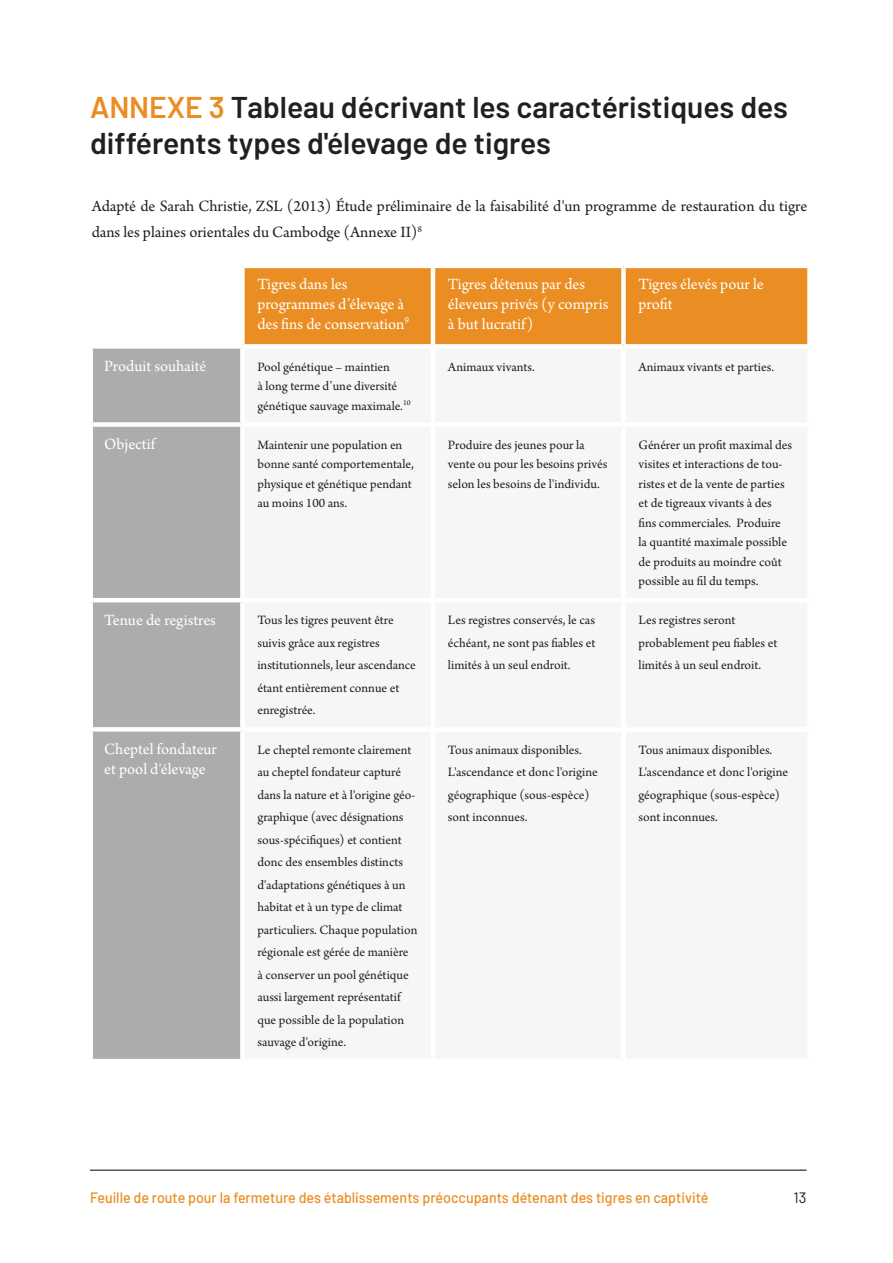
<style>
.page{position:relative;width:893px;height:1263px;background:#fff}
.page>*{position:absolute;margin:0;border:0;box-sizing:border-box;transform-origin:0 0}
.t1{font:600 30px/36px "Barlow";color:#231f20}
.t2{font:16.5px/19.8px "Arno Pro";letter-spacing:-.005em;color:#fff}
.t3{font:16.5px/26.2px "Arno Pro";color:#231f20}
.t4{font:500 15px "Barlow";color:#ea8d22;scale:.95 1}
.t5{font:15px "Barlow";color:#231f20}
.t6{font:13.5px/22.5px "Arno Pro";color:#231f20}
.s1{color:#ea8d22}
</style>
<div class="page">
<hr style="left:90px;top:1170px;width:716px;height:1px;background:#000">
<div style="left:245px;top:268px;width:562px;height:76px;background:#ea8d22"></div>
<div style="left:93px;top:349px;width:147px;height:710px;background:#acacac"></div>
<hr style="left:431px;top:268px;width:4px;height:76px;background:#fff">
<div style="left:621px;top:268px;width:5px;height:76px;background:#fff"></div>
<div style="left:88px;top:422px;width:154px;height:5px;background:#fff"></div>
<hr style="left:88px;top:598px;width:154px;height:4px;background:#fff">
<div style="left:88px;top:727px;width:154px;height:5px;background:#fff"></div>
<p class="t1" style="left:90px;top:87px;width:699px"><span class="s1">ANNEXE 3</span> Tableau décrivant les caractéristiques des différents types d'élevage de tigres</p>
<p class="t3" style="left:92px;top:194px;width:717px">Adapté de Sarah Christie, ZSL (2013) Étude préliminaire de la faisabilité d'un programme de restauration du tigre dans les plaines orientales du Cambodge (Annexe II)<sup>8</sup></p>
<p class="t2" style="left:257px;top:275px;width:153px">Tigres dans les programmes d’élevage à des fins de conservation<sup>9</sup></p>
<p class="t2" style="left:448px;top:275px;width:162px">Tigres détenus par des éleveurs privés (y compris à but lucratif)</p>
<p class="t2" style="left:638px;top:275px;width:127px">Tigres élevés pour le profit</p>
<p class="t2" style="left:104px;top:357px;width:104px">Produit souhaité</p>
<p class="t6" style="left:257px;top:357px;width:155px;line-height:19.5px">Pool génétique – maintien<br>à long terme d’une diversité génétique sauvage maximale.<sup>10</sup></p>
<p class="t6" style="left:448px;top:356px;width:88px">Animaux vivants.</p>
<p class="t6" style="left:638px;top:356px;width:137px">Animaux vivants et parties.</p>
<p class="t2" style="left:104px;top:435px;width:53px">Objectif</p>
<p class="t6" style="left:257px;top:436px;width:158px;line-height:19.5px">Maintenir une population en bonne santé comportementale, physique et génétique pendant au moins 100 ans.</p>
<p class="t6" style="left:448px;top:436px;width:161px;line-height:19.5px">Produire des jeunes pour la vente ou pour les besoins privés selon les besoins de l'individu.</p>
<p class="t6" style="left:638px;top:436px;width:155px;line-height:19.5px">Générer un profit maximal des visites et interactions de tou&shy;ristes et de la vente de parties et de tigreaux vivants à des fins commerciales. Produire la quantité maximale possible de produits au moindre coût possible au fil du temps.</p>
<p class="t2" style="left:104px;top:611px;width:113px">Tenue de registres</p>
<p class="t6" style="left:257px;top:610px;width:160px">Tous les tigres peuvent être suivis grâce aux registres institutionnels, leur ascendance étant entièrement connue et enregistrée.</p>
<p class="t6" style="left:448px;top:610px;width:149px;text-align:justify">Les registres conservés, le cas échéant, ne sont pas fiables et limités à un seul endroit.</p>
<p class="t6" style="left:638px;top:610px;width:140px">Les registres seront probablement peu fiables et limités à un seul endroit.</p>
<p class="t2" style="left:104px;top:740px;width:114px">Cheptel fondateur et pool d'élevage</p>
<p class="t6" style="left:257px;top:739px;width:161px">Le cheptel remonte clairement au cheptel fondateur capturé dans la nature et à l'origine géo&shy;graphique (avec désignations sous-spécifiques) et contient donc des ensembles distincts d'adaptations génétiques à un habitat et à un type de climat particuliers. Chaque population régionale est gérée de manière à conserver un pool génétique aussi largement représentatif que possible de la population sauvage d'origine.</p>
<p class="t6" style="left:448px;top:739px;width:151px">Tous animaux disponibles.<br>L'ascendance et donc l'origine géographique (sous-espèce) sont inconnues.</p>
<p class="t6" style="left:638px;top:739px;width:151px">Tous animaux disponibles.<br>L'ascendance et donc l'origine géographique (sous-espèce) sont inconnues.</p>
<p class="t4" style="left:90px;top:1187px;width:652px">Feuille de route pour la fermeture des établissements préoccupants détenant des tigres en captivité</p>
<p class="t5" style="left:793px;top:1187px;width:14px">13</p>
</div>
